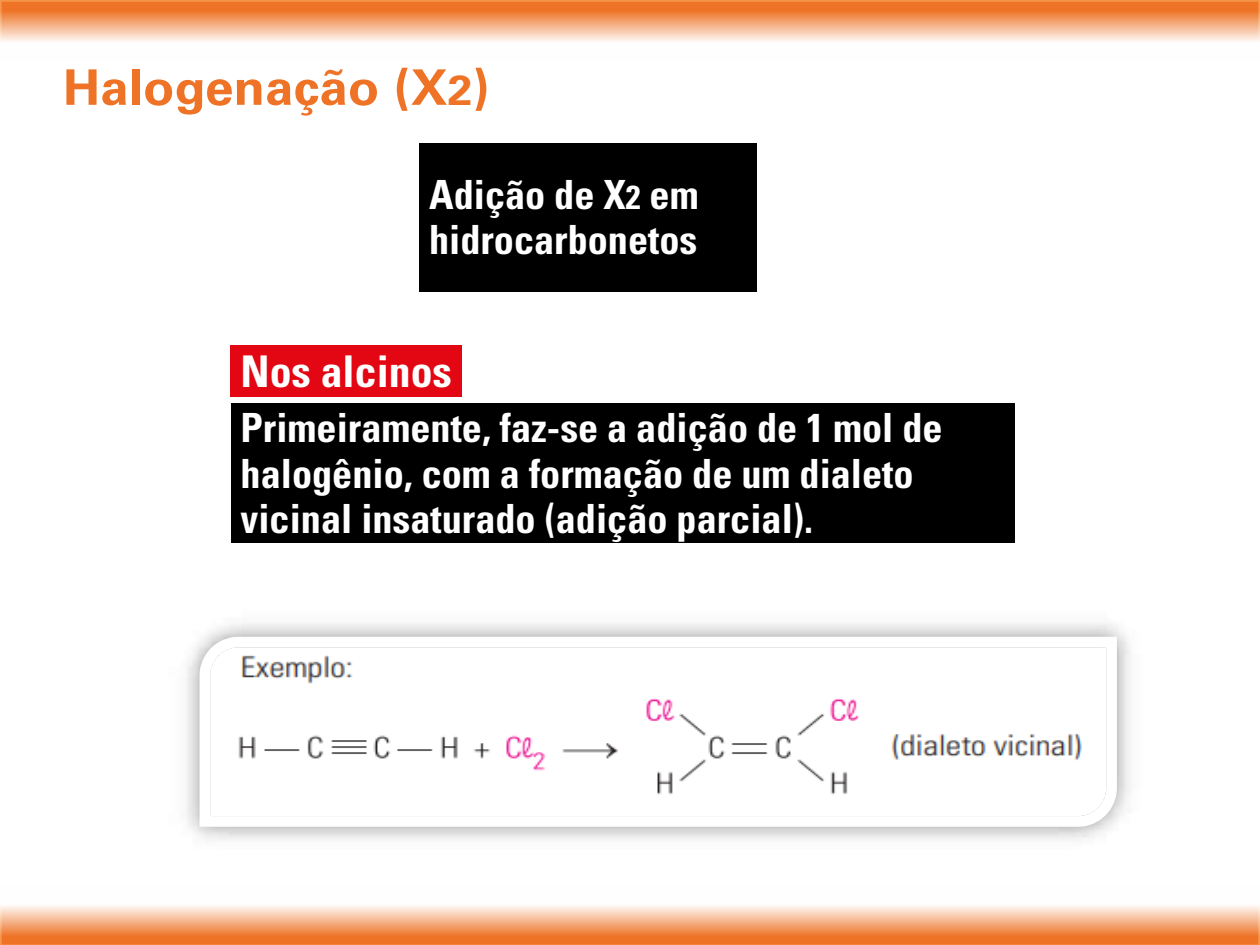
<style>
.page{position:relative;width:1260px;height:945px;background:#fff}
.page>*{position:absolute;margin:0;border:0;box-sizing:border-box;transform-origin:0 0}
.t1{font:700 49px "Univers LT Std";color:#ee7326;scale:1.05 1}
.t2{font:700 condensed 43.75px "Univers LT Std";color:#fff}
.t3{font:700 condensed 40.25px/45.5px "Univers LT Std";color:#fff}
.s1{font-size:42px}
.s2{font-size:33.25px}
</style>
<div class="page">
<svg style="left:0;top:0;width:1260px;height:42px;background:#f4a675"></svg>
<svg style="left:0;top:906px;width:1260px;height:39px;background:#f4a676"></svg>
<div style="left:231px;top:345px;width:231px;height:52px;background:#e30613"></div>
<div style="left:419px;top:143px;width:337px;height:148px;background:#000"></div>
<div style="left:231px;top:403px;width:783px;height:140px;background:#000"></div>
<svg style="left:194px;top:631px;width:928px;height:201px"></svg>
<p class="t1" style="left:63px;top:59px;width:408px">Halogenação (X<span class="s1">2</span>)</p>
<p class="t3" style="left:429px;top:172px;width:271px">Adição de X<span class="s2">2</span> em hidrocarbonetos</p>
<p class="t2" style="left:241px;top:345px;width:213px">Nos alcinos</p>
<p class="t3" style="left:241px;top:405px;width:704px">Primeiramente, faz-se a adição de 1 mol de halogênio, com a formação de um dialeto vicinal insaturado (adição parcial).</p>
</div>
